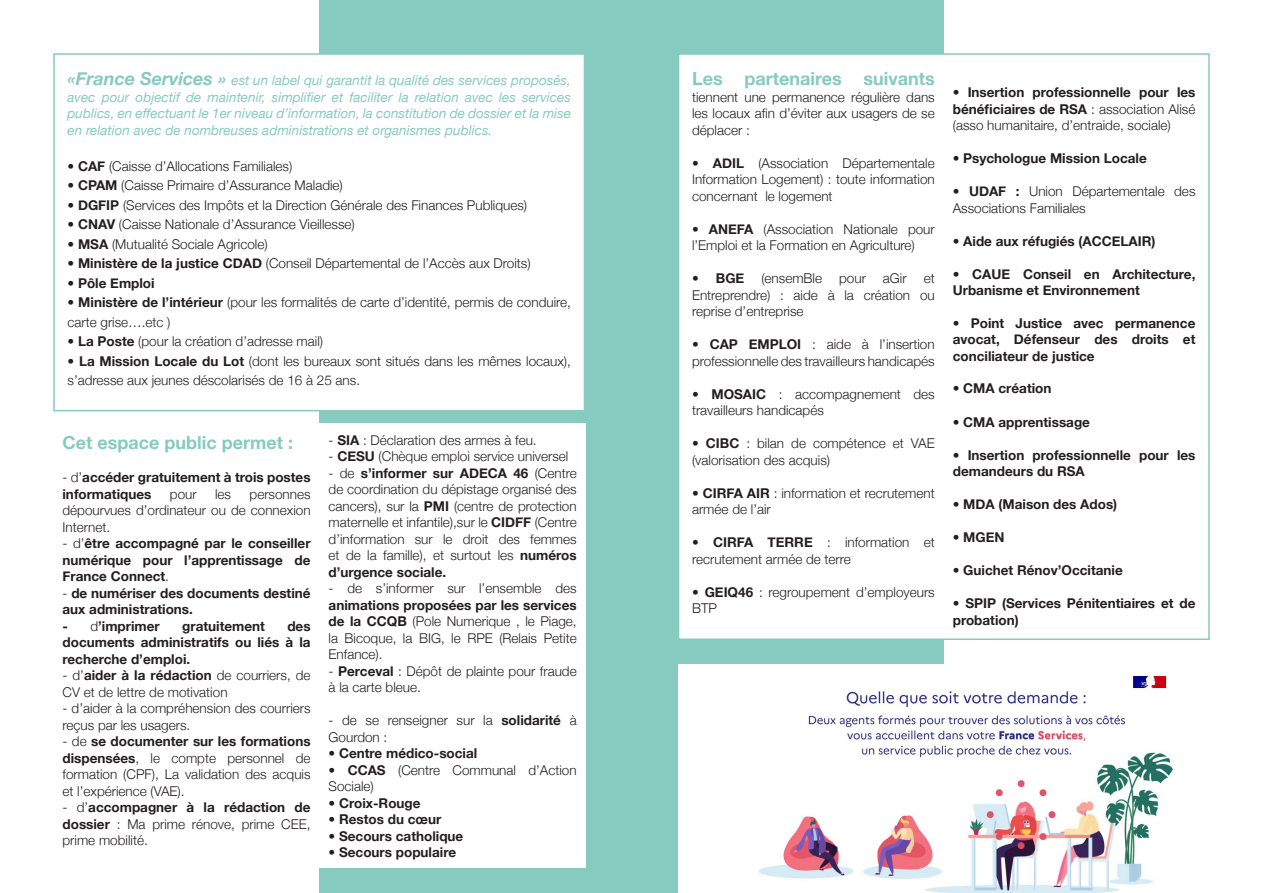
<style>
.page{position:relative;width:1263px;height:893px;background:#fff}
.page>*{position:absolute;margin:0;border:0;box-sizing:border-box;transform-origin:0 0}
.t1{font:700 18px "Helvetica Neue";color:#87cac0}
.t2{font:300 13.5px/16.5px "Helvetica Neue";color:#231f20}
.t3{font:700 13.5px/16.5px "Helvetica Neue";color:#231f20}
.t4{font:italic 13.5px/16.5px "Helvetica Neue";color:#87cac0;text-align:justify}
.s1{font-weight:700;font-size:18px}
.s2{font-weight:700}
.s3{font-weight:300}
</style>
<div class="page">
<div style="left:319px;top:0;width:625px;height:893px;background:#87cac0"></div>
<div style="left:678px;top:54px;width:531px;height:585px;background:#fff"></div>
<div style="left:678px;top:53px;width:532px;height:587px;border:2px solid #87cac0"></div>
<div style="left:54px;top:54px;width:530px;height:357px;background:#fff"></div>
<div style="left:53px;top:53px;width:532px;height:358px;border:2px solid #87cac0"></div>
<div style="left:678px;top:664px;width:585px;height:229px;background:#fff"></div>
<img style="left:758px;top:675px;width:415px;height:218px">
<div style="left:54px;top:423px;width:531px;height:444px;background:#fff"></div>
<p class="t4" style="left:68px;top:71px;width:505px"><span class="s1">«France Services »</span> est un label qui garantit la qualité des services proposés, avec pour objectif de maintenir, simplifier et faciliter la relation avec les services publics, en effectuant le 1er niveau d’information, la constitution de dossier et la mise en relation avec de nombreuses administrations et organismes publics.</p>
<p class="t2" style="left:68px;top:157px;width:226px"><span class="s2">• CAF</span> (Caisse d’Allocations Familiales)</p>
<p class="t2" style="left:68px;top:176px;width:277px"><span class="s2">• CPAM</span> (Caisse Primaire d’Assurance Maladie)</p>
<p class="t2" style="left:68px;top:196px;width:461px"><span class="s2">• DGFIP</span> (Services des Impôts et la Direction Générale des Finances Publiques)</p>
<p class="t2" style="left:68px;top:215px;width:289px"><span class="s2">• CNAV</span> (Caisse Nationale d’Assurance Vieillesse)</p>
<p class="t2" style="left:68px;top:235px;width:202px"><span class="s2">• MSA</span> (Mutualité Sociale Agricole)</p>
<p class="t2" style="left:68px;top:254px;width:465px"><span class="s2">• Ministère de la justice CDAD</span> (Conseil Départemental de l’Accès aux Droits)</p>
<p class="t3" style="left:68px;top:274px;width:89px">• Pôle Emploi</p>
<p class="t2" style="left:68px;top:292px;width:505px;line-height:19.5px"><span class="s2">• Ministère de l’intérieur</span> (pour les formalités de carte d’identité, permis de conduire, carte grise….etc )</p>
<p class="t2" style="left:68px;top:332px;width:257px"><span class="s2">• La Poste</span> (pour la création d’adresse mail)</p>
<p class="t2" style="left:68px;top:350px;width:505px;line-height:19.5px"><span class="s2">• La Mission Locale du Lot</span> (dont les bureaux sont situés dans les mêmes locaux), s’adresse aux jeunes déscolarisés de 16 à 25 ans.</p>
<p class="t1" style="left:63px;top:426px;width:232px">Cet espace public permet :</p>
<p class="t3" style="left:63px;top:468px;width:250px"><span class="s3">- d’</span>accéder gratuitement à trois postes informatiques</p>
<p class="t2" style="left:170px;top:485px;width:28px">pour</p>
<p class="t2" style="left:215px;top:485px;width:17px">les</p>
<p class="t2" style="left:63px;top:485px;width:250px;text-align:justify;text-indent:187px">personnes dépourvues d’ordinateur ou de connexion Internet.</p>
<p class="t3" style="left:63px;top:534px;width:250px;text-align:justify"><span class="s3">- d’</span>être accompagné par le conseiller numérique pour l’apprentissage de France Connect<span class="s3">.</span></p>
<p class="t3" style="left:63px;top:584px;width:250px"><span class="s3">-</span> de numériser des documents destiné aux administrations.</p>
<p class="t3" style="left:63px;top:617px;width:99px">- <span class="s3">d</span>’imprimer</p>
<p class="t3" style="left:182px;top:617px;width:84px">gratuitement</p>
<p class="t3" style="left:63px;top:617px;width:250px;text-align:justify;text-indent:225px">des documents administratifs ou liés à la recherche d’emploi.</p>
<p class="t2" style="left:63px;top:666px;width:250px">- d’<span class="s2">aider à la rédaction</span> de courriers, de<br>CV et de lettre de motivation</p>
<p class="t2" style="left:63px;top:699px;width:250px">- d’aider à la compréhension des courriers reçus par les usagers.</p>
<p class="t2" style="left:63px;top:732px;width:250px;text-align:justify">- de <span class="s2">se documenter sur les formations dispensées</span>, le compte personnel de formation (CPF), La validation des acquis et l’expérience (VAE).</p>
<p class="t2" style="left:63px;top:798px;width:250px;text-align:justify">- d’<span class="s2">accompagner à la rédaction de dossier</span> : Ma prime rénove, prime CEE, prime mobilité.</p>
<p class="t2" style="left:329px;top:431px;width:210px">- <span class="s2">SIA</span> : Déclaration des armes à feu.</p>
<p class="t2" style="left:329px;top:447px;width:241px">- <span class="s2">CESU</span> (Chèque emploi service universel</p>
<p class="t2" style="left:329px;top:464px;width:250px;text-align:justify">- de <span class="s2">s’informer sur ADECA 46</span> (Centre de coordination du dépistage organisé des cancers), sur la <span class="s2">PMI</span> (centre de protection maternelle et infantile),sur le <span class="s2">CIDFF</span> (Centre d’information sur le droit des femmes et de la famille), et surtout les <span class="s2">numéros d’urgence sociale.</span></p>
<p class="t2" style="left:329px;top:579px;width:250px;text-align:justify">- de s’informer sur l’ensemble des <span class="s2">animations proposées par les services de la CCQB</span> (Pole Numerique , le Piage, la Bicoque, la BIG, le RPE (Relais Petite Enfance).</p>
<p class="t2" style="left:329px;top:662px;width:250px">- <span class="s2">Perceval</span> : Dépôt de plainte pour fraude à la carte bleue.</p>
<p class="t2" style="left:329px;top:711px;width:250px">- de se renseigner sur la <span class="s2">solidarité</span> à<br>Gourdon :</p>
<p class="t3" style="left:329px;top:744px;width:150px"><span class="s3">•</span> Centre médico-social</p>
<p class="t2" style="left:329px;top:761px;width:250px"><span class="s2">• CCAS</span> (Centre Communal d’Action<br>Sociale)</p>
<p class="t3" style="left:329px;top:794px;width:93px"><span class="s3">•</span> Croix-Rouge</p>
<p class="t3" style="left:329px;top:810px;width:114px">• Restos du cœur</p>
<p class="t3" style="left:329px;top:827px;width:136px">• Secours catholique</p>
<p class="t3" style="left:329px;top:843px;width:129px">• Secours populaire</p>
<p class="t1" style="left:692px;top:62px;width:244px">Les partenaires suivants</p>
<p class="t2" style="left:692px;top:88px;width:244px;text-align:justify">tiennent une permanence régulière dans les locaux afin d’éviter aux usagers de se déplacer :</p>
<p class="t2" style="left:692px;top:154px;width:244px;text-align:justify"><span class="s2">• ADIL</span> (Association Départementale Information Logement) : toute information concernant le logement</p>
<p class="t2" style="left:692px;top:220px;width:244px"><span class="s2">• ANEFA</span> (Association Nationale pour l’Emploi et la Formation en Agriculture)</p>
<p class="t3" style="left:692px;top:269px;width:54px">• BGE</p>
<p class="t2" style="left:761px;top:269px;width:62px">(ensemBle</p>
<p class="t2" style="left:839px;top:269px;width:28px">pour</p>
<p class="t2" style="left:883px;top:269px;width:25px">aGir</p>
<p class="t2" style="left:692px;top:269px;width:244px;text-align:justify;text-indent:232px">et Entreprendre) : aide à la création ou reprise d’entreprise</p>
<p class="t2" style="left:692px;top:335px;width:244px"><span class="s2">• CAP EMPLOI</span> : aide à l’insertion professionnelle des travailleurs handicapés</p>
<p class="t2" style="left:692px;top:385px;width:244px"><span class="s2">• MOSAIC</span> : accompagnement des travailleurs handicapés</p>
<p class="t2" style="left:692px;top:434px;width:244px"><span class="s2">• CIBC</span> : bilan de compétence et VAE (valorisation des acquis)</p>
<p class="t2" style="left:692px;top:484px;width:244px"><span class="s2">• CIRFA AIR</span> : information et recrutement armée de l’air</p>
<p class="t2" style="left:692px;top:533px;width:244px">• <span class="s2">CIRFA TERRE</span> : information et recrutement armée de terre</p>
<p class="t2" style="left:692px;top:583px;width:244px"><span class="s2">• GEIQ46</span> : regroupement d’employeurs<br>BTP</p>
<p class="t2" style="left:953px;top:83px;width:244px;text-align:justify"><span class="s2">• Insertion professionnelle pour les bénéficiaires de RSA</span> : association Alisé (asso humanitaire, d’entraide, sociale)</p>
<p class="t3" style="left:953px;top:149px;width:195px">• Psychologue Mission Locale</p>
<p class="t2" style="left:953px;top:182px;width:244px"><span class="s2">• UDAF :</span> Union Départementale des<br>Associations Familiales</p>
<p class="t3" style="left:953px;top:232px;width:204px">• Aide aux réfugiés (ACCELAIR)</p>
<p class="t3" style="left:953px;top:265px;width:244px">• CAUE Conseil en Architecture,<br>Urbanisme et Environnement</p>
<p class="t3" style="left:953px;top:314px;width:244px;text-align:justify">• Point Justice avec permanence avocat, Défenseur des droits et conciliateur de justice</p>
<p class="t3" style="left:953px;top:380px;width:100px">• CMA création</p>
<p class="t3" style="left:953px;top:413px;width:139px">• CMA apprentissage</p>
<p class="t3" style="left:953px;top:446px;width:244px">• Insertion professionnelle pour les demandeurs du RSA</p>
<p class="t3" style="left:953px;top:495px;width:166px">• MDA (Maison des Ados)</p>
<p class="t3" style="left:953px;top:528px;width:53px">• MGEN</p>
<p class="t3" style="left:953px;top:561px;width:172px">• Guichet Rénov’Occitanie</p>
<p class="t3" style="left:953px;top:594px;width:244px">• SPIP (Services Pénitentiaires et de probation)</p>
</div>
